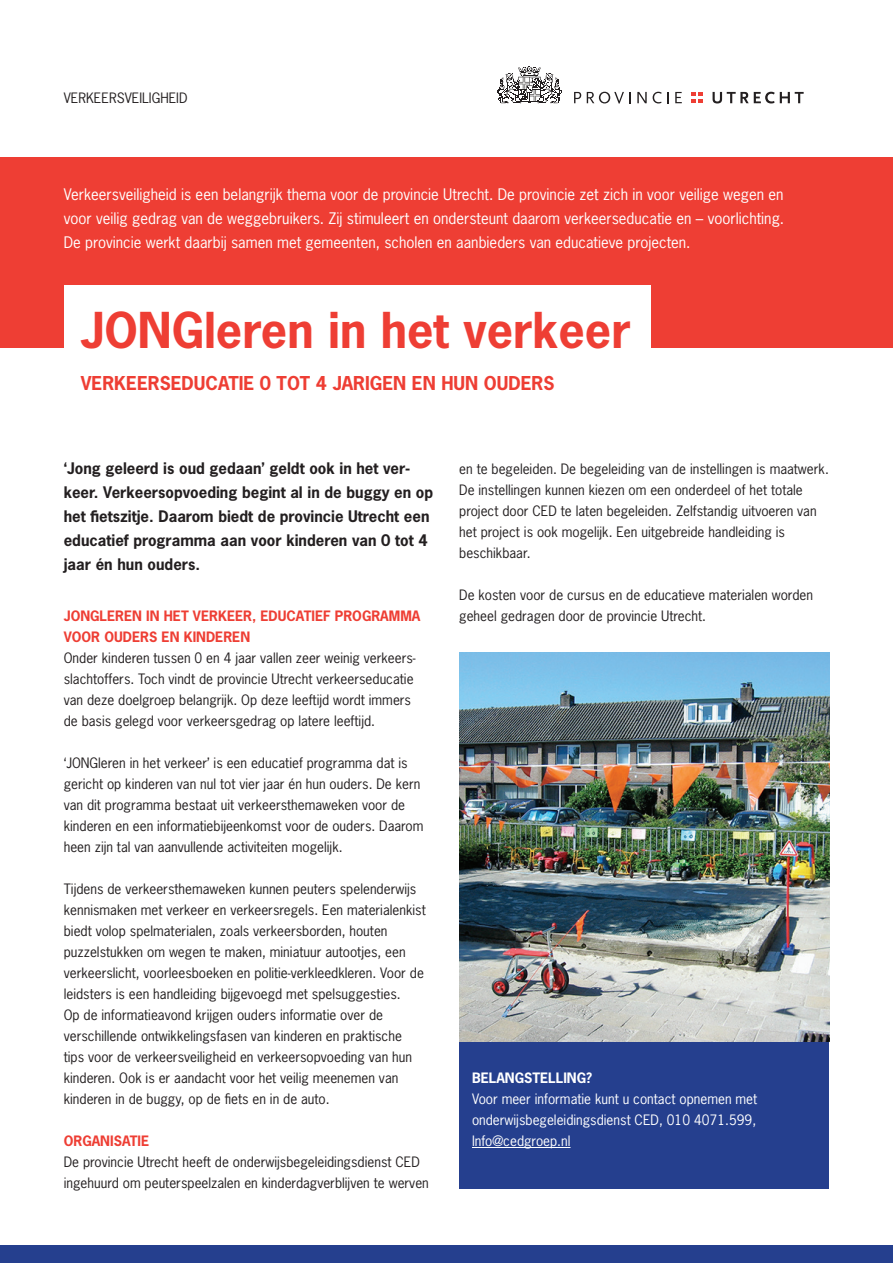
<style>
.page{position:relative;width:893px;height:1263px;background:#fff}
.page>*{position:absolute;margin:0;border:0;box-sizing:border-box;transform-origin:0 0}
.t1{font:700 46.5px "News Gothic Std";color:#ee3e34}
.t2{font:700 18px "News Gothic Std";color:#ee3e34}
.t3{font:15px/24px "News Gothic Std";color:#fff;text-align:justify}
.t4{font:700 15px/24px "News Gothic Std";color:#231f20}
.t5{font:13.5px/21px "News Gothic Std";color:#231f20}
.t6{font:13.5px/21px "News Gothic Std";color:#fff;text-align:justify}
.t7{font:700 13.5px/21px "News Gothic Std";color:#ee3e34}
.t8{font:700 13.5px "News Gothic Std";color:#fff}
</style>
<div class="page">
<div style="left:0;top:157px;width:893px;height:191px;background:#ee3e34"></div>
<svg style="left:497px;top:66px;width:65px;height:38px"></svg>
<svg style="left:691px;top:92px;width:12px;height:11px"></svg>
<svg style="left:574px;top:92px;width:7px;height:11px"></svg>
<svg style="left:587px;top:92px;width:44px;height:12px"></svg>
<svg style="left:637px;top:92px;width:10px;height:11px"></svg>
<svg style="left:653px;top:92px;width:15px;height:11px"></svg>
<svg style="left:675px;top:92px;width:7px;height:11px"></svg>
<svg style="left:713px;top:92px;width:91px;height:11px"></svg>
<div style="left:0;top:1246px;width:893px;height:17px;background:#253f8e"></div>
<div style="left:459px;top:1041px;width:370px;height:147px;background:#253f8e"></div>
<div style="left:64px;top:286px;width:587px;height:111px;background:#fff"></div>
<hr style="left:472px;top:1147px;width:98px;height:1px;background:#fff">
<img style="left:459px;top:653px;width:370px;height:388px">
<p class="t5" style="left:64px;top:87px;width:124px">Verkeersveiligheid</p>
<p class="t3" style="left:64px;top:182px;width:722px">Verkeersveiligheid is een belangrijk thema voor de provincie Utrecht. De provincie zet zich in voor veilige wegen en voor veilig gedrag van de weggebruikers. Zij stimuleert en ondersteunt daarom verkeerseducatie en – voorlichting.<br>De provincie werkt daarbij samen met gemeenten, scholen en aanbieders van educatieve projecten.</p>
<h1 class="t1" style="left:81px;top:300px;width:551px">JONGleren in het verkeer</h1>
<h2 class="t2" style="left:81px;top:371px;width:416px">verkeerseducatie 0 tot 4 jarigen en hun oud</h2>
<h2 class="t2" style="left:521px;top:371px;width:35px">ers</h2>
<p class="t4" style="left:64px;top:456px;width:371px">‘Jong geleerd is oud gedaan’ geldt ook in het ver&shy;keer. Verkeersopvoeding begint al in de buggy en op het fietszitje. Daarom biedt de provincie Utrecht een educatief programma aan voor kinderen van 0 tot 4 jaar én hun ouders.</p>
<p class="t7" style="left:64px;top:605px;width:358px">JONGleren in het verkeer, educatief programma voo</p>
<p class="t7" style="left:91px;top:626px;width:23px">r oud</p>
<p class="t7" style="left:132px;top:626px;width:117px">ers en kinderen</p>
<p class="t5" style="left:64px;top:647px;width:353px">Onder kinderen tussen 0 en 4 jaar vallen zeer weinig verkeers&shy;slachtoffers. Toch vindt de provincie Utrecht verkeerseducatie van deze doelgroep belangrijk. Op deze leeftijd wordt immers de basis gelegd voor verkeersgedrag op latere leeftijd.</p>
<p class="t5" style="left:64px;top:752px;width:361px">‘JONGleren in het verkeer’ is een educatief programma dat is gericht op kinderen van nul tot vier jaar én hun ouders. De kern van dit programma bestaat uit verkeersthemaweken voor de kinderen en een informatiebijeenkomst voor de ouders. Daarom heen zijn tal van aanvullende activiteiten mogelijk.</p>
<p class="t5" style="left:64px;top:878px;width:363px">Tijdens de verkeersthemaweken kunnen peuters spelenderwijs kennismaken met verkeer en verkeersregels. Een materialenkist biedt volop spelmaterialen, zoals verkeersborden, houten puzzelstukken om wegen te maken, miniatuur autootjes, een verkeerslicht, voorleesboeken en politie-verkleedkleren. Voor de leidsters is een handleiding bijgevoegd met spelsuggesties.<br>Op de informatieavond krijgen ouders informatie over de verschillende ontwikkelingsfasen van kinderen en praktische tips voor de verkeersveiligheid en verkeersopvoeding van hun kinderen. Ook is er aandacht voor het veilig meenemen van kinderen in de buggy, op de fiets en in de auto.</p>
<p class="t7" style="left:64px;top:1130px;width:87px">Organ isatie</p>
<p class="t5" style="left:64px;top:1151px;width:367px">De provincie Utrecht heeft de onderwijsbegeleidingsdienst CED ingehuurd om peuterspeelzalen en kinderdagverblijven te werven</p>
<p class="t5" style="left:459px;top:458px;width:371px">en te begeleiden. De begeleiding van de instellingen is maatwerk.<br>De instellingen kunnen kiezen om een onderdeel of het totale project door CED te laten begeleiden. Zelfstandig uitvoeren van het project is ook mogelijk. Een uitgebreide handleiding is beschikbaar.</p>
<p class="t5" style="left:459px;top:584px;width:355px">De kosten voor de cursus en de educatieve materialen worden geheel gedragen door de provincie Utrecht.</p>
<p class="t8" style="left:472px;top:1069px;width:122px">Belangstelling?</p>
<p class="t6" style="left:472px;top:1088px;width:287px">Voor meer informatie kunt u contact opnemen met onderwijsbegeleidingsdienst CED, 010 4071.599, Info@cedgroep.nl</p>
</div>
